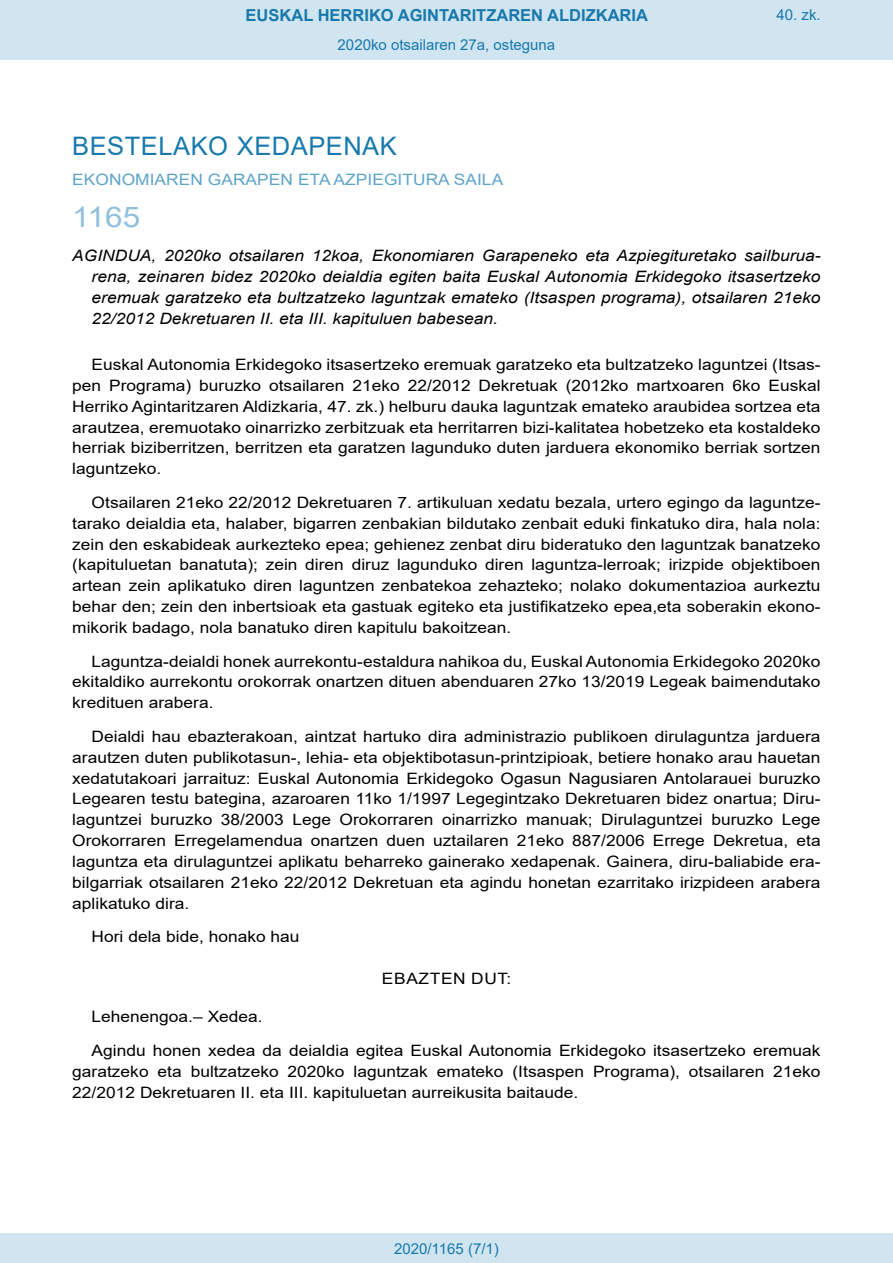
<style>
.page{position:relative;width:893px;height:1263px;background:#fff}
.page>*{position:absolute;margin:0;border:0;box-sizing:border-box;transform-origin:0 0}
.BOPVOrden{font:28.5px "Arial";color:#90c0db;scale:1.11 1}
.BOPVSeccion{font:25.5px "Arial";letter-spacing:.02em;color:#1879ad}
.t1{font:700 16.5px "Arial";color:#1879ad}
.BOPVDetalle{font:15.6px/20.9px "Arial";color:#000;text-align:justify;scale:1.11 1}
.BOPVTitulo{font:italic 15.6px/20.9px "Arial";color:#000;text-align:justify;scale:1.11 1}
.BOPVOrganismo{font:15.6px "Arial";letter-spacing:.005em;color:#5ea4ca;scale:1.11 1}
.BOPVClave{font:15.6px "Arial";letter-spacing:.035em;color:#000;scale:1.11 1}
.Paginacion_Centro{font:15px "Arial";color:#1879ad}
</style>
<div class="page">
<div style="left:0;top:0;width:893px;height:60px;background:#d0e5f0"></div>
<div style="left:0;top:1233px;width:893px;height:30px;background:#d0e5f0"></div>
<p class="t1" style="left:246px;top:3px;width:404px">EUSKAL HERRIKO AGINTARITZAREN ALDIZKARIA</p>
<p class="Paginacion_Centro" style="left:338px;top:35px;width:219px">2020ko otsailaren 27a, osteguna</p>
<p class="Paginacion_Centro" style="left:776px;top:5px;width:46px">40. zk.</p>
<p class="BOPVSeccion" style="left:72px;top:128px;width:326px">BESTELAKO XEDAPENAK</p>
<p class="BOPVOrganismo" style="left:72px;top:168px;width:390px">EKONOMIAREN GARAPEN ETA AZPIEGITURA SAILA</p>
<p class="BOPVOrden" style="left:72px;top:198px;width:63px">1165</p>
<p class="BOPVTitulo" style="left:92px;top:245px;width:658px;text-indent:-19px">AGINDUA, 2020ko otsailaren 12koa, Ekonomiaren Garapeneko eta Azpiegituretako sailburua&shy;rena, zeinaren bidez 2020ko deialdia egiten baita Euskal Autonomia Erkidegoko itsasertzeko eremuak garatzeko eta bultzatzeko laguntzak emateko (Itsaspen programa), otsailaren 21eko 22/2012 Dekretuaren II. eta III. kapituluen babesean.</p>
<p class="BOPVDetalle" style="left:72px;top:354px;width:676px;text-indent:19px">Euskal Autonomia Erkidegoko itsasertzeko eremuak garatzeko eta bultzatzeko laguntzei (Itsas&shy;pen Programa) buruzko otsailaren 21eko 22/2012 Dekretuak (2012ko martxoaren 6ko Euskal Herriko Agintaritzaren Aldizkaria, 47. zk.) helburu dauka laguntzak emateko araubidea sortzea eta arautzea, eremuotako oinarrizko zerbitzuak eta herritarren bizi-kalitatea hobetzeko eta kostaldeko herriak biziberritzen, berritzen eta garatzen lagunduko duten jarduera ekonomiko berriak sortzen laguntzeko.</p>
<p class="BOPVDetalle" style="left:72px;top:492px;width:676px;text-indent:19px">Otsailaren 21eko 22/2012 Dekretuaren 7. artikuluan xedatu bezala, urtero egingo da laguntze&shy;tarako deialdia eta, halaber, bigarren zenbakian bildutako zenbait eduki finkatuko dira, hala nola: zein den eskabideak aurkezteko epea; gehienez zenbat diru bideratuko den laguntzak banatzeko (kapituluetan banatuta); zein diren diruz lagunduko diren laguntza-lerroak; irizpide objektiboen artean zein aplikatuko diren laguntzen zenbatekoa zehazteko; nolako dokumentazioa aurkeztu behar den; zein den inbertsioak eta gastuak egiteko eta justifikatzeko epea,eta soberakin ekono&shy;mikorik badago, nola banatuko diren kapitulu bakoitzean.</p>
<p class="BOPVDetalle" style="left:72px;top:650px;width:676px;text-indent:19px">Laguntza-deialdi honek aurrekontu-estaldura nahikoa du, Euskal Autonomia Erkidegoko 2020ko ekitaldiko aurrekontu orokorrak onartzen dituen abenduaren 27ko 13/2019 Legeak baimendutako kredituen arabera.</p>
<p class="BOPVDetalle" style="left:72px;top:726px;width:676px;text-indent:19px">Deialdi hau ebazterakoan, aintzat hartuko dira administrazio publikoen dirulaguntza jarduera arautzen duten publikotasun-, lehia- eta objektibotasun-printzipioak, betiere honako arau hauetan xedatutakoari jarraituz: Euskal Autonomia Erkidegoko Ogasun Nagusiaren Antolarauei buruzko Legearen testu bategina, azaroaren 11ko 1/1997 Legegintzako Dekretuaren bidez onartua; Diru&shy;laguntzei buruzko 38/2003 Lege Orokorraren oinarrizko manuak; Dirulaguntzei buruzko Lege Orokorraren Erregelamendua onartzen duen uztailaren 21eko 887/2006 Errege Dekretua, eta laguntza eta dirulaguntzei aplikatu beharreko gainerako xedapenak. Gainera, diru-baliabide era&shy;bilgarriak otsailaren 21eko 22/2012 Dekretuan eta agindu honetan ezarritako irizpideen arabera aplikatuko dira.</p>
<p class="BOPVDetalle" style="left:92px;top:926px;width:189px">Hori dela bide, honako hau</p>
<p class="BOPVClave" style="left:382px;top:968px;width:118px">EBAZTEN DUT:</p>
<p class="BOPVDetalle" style="left:92px;top:1006px;width:156px">Lehenengoa.– Xedea.</p>
<p class="BOPVDetalle" style="left:72px;top:1040px;width:676px;text-indent:19px">Agindu honen xedea da deialdia egitea Euskal Autonomia Erkidegoko itsasertzeko eremuak garatzeko eta bultzatzeko 2020ko laguntzak emateko (Itsaspen Programa), otsailaren 21eko 22/2012 Dekretuaren II. eta III. kapituluetan aurreikusita baitaude.</p>
<p class="Paginacion_Centro" style="left:394px;top:1238px;width:106px">2020/1165 (7/1)</p>
</div>
